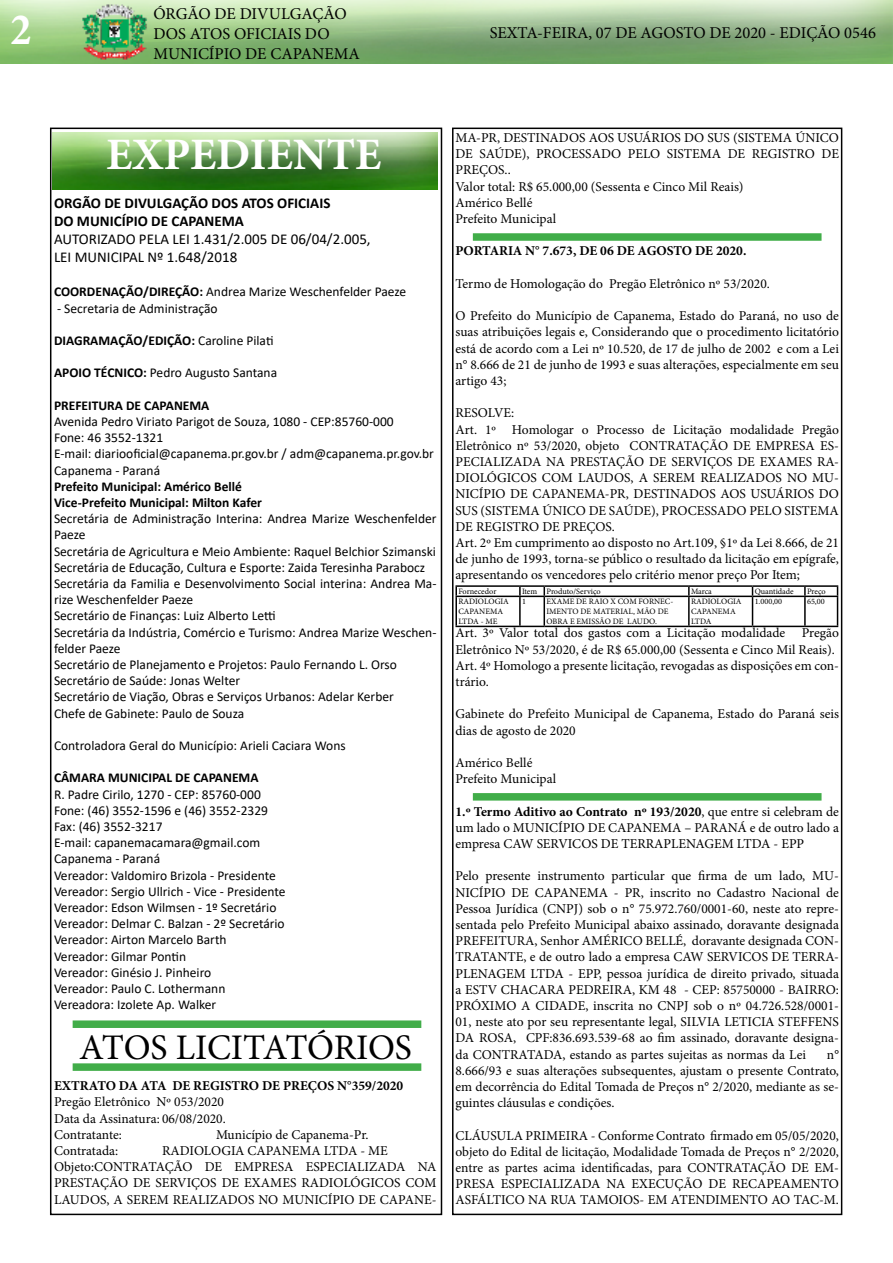
<style>
.page{position:relative;width:893px;height:1263px;background:#fff}
.page>*{position:absolute;margin:0;border:0;box-sizing:border-box;transform-origin:0 0}
.t1{font:700 45px "Minion Pro";color:#fff}
.t2{font:700 condensed 45px "Minion Pro";color:#fff}
.t3{font:36px "Minion Pro";letter-spacing:-.01em;color:#000}
.t4{font:16.5px/19.8px "Minion Pro";color:#000}
.t5{font:15px/18px "Calibri";color:#000}
.t6{font:700 15px/18px "Calibri";color:#000}
.t7{font:13.5px/16.2px "Minion Pro";color:#000}
.t8{font:13.5px/16.2px "Calibri";color:#000}
.t9{font:700 13.5px/16.2px "Calibri";color:#000}
.t10{font:700 13.5px "Minion Pro";color:#000}
.t11{font:8.25px/9.9px "Minion Pro";color:#000}
.s1{font-weight:700}
.s2{font-weight:400}
</style>
<div class="page">
<div style="left:50px;top:128px;width:392px;height:1087px;border:2px solid #000"></div>
<img style="left:0;top:0;width:893px;height:64px">
<div style="left:452px;top:128px;width:390px;height:1087px;border:2px solid #000"></div>
<img style="left:53px;top:132px;width:384px;height:58px">
<hr style="left:455px;top:585px;width:65px;height:2px;background:#000">
<svg style="left:455px;top:587px;width:2px;height:9px"></svg>
<hr style="left:520px;top:585px;width:24px;height:2px;background:#000">
<hr style="left:544px;top:585px;width:145px;height:2px;background:#000">
<hr style="left:689px;top:585px;width:63px;height:2px;background:#000">
<svg style="left:688px;top:587px;width:2px;height:9px"></svg>
<hr style="left:752px;top:585px;width:53px;height:2px;background:#000">
<hr style="left:805px;top:585px;width:33px;height:2px;background:#000">
<svg style="left:804px;top:587px;width:2px;height:9px"></svg>
<hr style="left:455px;top:596px;width:65px;height:1px;background:#000">
<hr style="left:455px;top:597px;width:2px;height:29px;background:#000">
<hr style="left:544px;top:596px;width:145px;height:1px;background:#000">
<hr style="left:689px;top:596px;width:63px;height:1px;background:#000">
<hr style="left:688px;top:597px;width:2px;height:29px;background:#000">
<hr style="left:752px;top:596px;width:53px;height:1px;background:#000">
<svg style="left:752px;top:587px;width:1px;height:39px"></svg>
<hr style="left:805px;top:596px;width:33px;height:1px;background:#000">
<hr style="left:804px;top:597px;width:2px;height:29px;background:#000">
<svg style="left:837px;top:587px;width:1px;height:39px"></svg>
<hr style="left:455px;top:626px;width:65px;height:1px;background:#000">
<svg style="left:519px;top:587px;width:26px;height:40px"></svg>
<hr style="left:544px;top:626px;width:145px;height:1px;background:#000">
<hr style="left:689px;top:626px;width:63px;height:1px;background:#000">
<hr style="left:752px;top:626px;width:53px;height:1px;background:#000">
<hr style="left:805px;top:626px;width:33px;height:1px;background:#000">
<div style="left:73px;top:1020px;width:348px;height:8px;background:#41ad49"></div>
<div style="left:73px;top:1063px;width:348px;height:8px;background:#41ad49"></div>
<div style="left:473px;top:233px;width:348px;height:8px;background:#41ad49"></div>
<div style="left:473px;top:793px;width:348px;height:7px;background:#41ad49"></div>
<h1 class="t2" style="left:11px;top:-1px;width:22px">2</h1>
<p class="t4" style="left:153px;top:4px;width:208px">ÓRGÃO DE DIVULGAÇÃO<br>DOS ATOS OFICIAIS DO<br>MUNICÍPIO DE CAPANEMA</p>
<p class="t4" style="left:490px;top:23px;width:388px">SEXTA-FEIRA, 07 DE AGOSTO DE 2020 - EDIÇÃO 0546</p>
<h1 class="t1" style="left:106px;top:123px;width:277px">EXPEDIENTE</h1>
<p class="t6" style="left:54px;top:194px;width:278px">ORGÃO DE DIVULGAÇÃO DOS ATOS OFICIAIS<br>DO MUNICÍPIO DE CAPANEMA</p>
<p class="t5" style="left:54px;top:230px;width:318px">AUTORIZADO PELA LEI 1.431/2.005 DE 06/04/2.005,<br>LEI MUNICIPAL Nº 1.648/2018</p>
<p class="t8" style="left:54px;top:283px;width:354px"><span class="s1">COORDENAÇÃO/DIREÇÃO:</span> Andrea Marize Weschenfelder Paeze</p>
<p class="t8" style="left:57px;top:300px;width:162px">- Secretaria de Administração</p>
<p class="t9" style="left:54px;top:332px;width:221px">DIAGRAMAÇÃO/EDIÇÃO: <span class="s2">Caroline Pilati</span></p>
<p class="t8" style="left:54px;top:364px;width:225px"><span class="s1">APOIO TÉCNICO:</span> Pedro Augusto Santana</p>
<p class="t9" style="left:54px;top:397px;width:157px">PREFEITURA DE CAPANEMA</p>
<p class="t8" style="left:54px;top:413px;width:381px">Avenida Pedro Viriato Parigot de Souza, 1080 - CEP:85760-000<br>Fone: 46 3552-1321<br>E-mail: diariooficial@capanema.pr.gov.br / adm@capanema.pr.gov.br Capanema - Paraná</p>
<p class="t9" style="left:54px;top:478px;width:209px">Prefeito Municipal: Américo Bellé<br>Vice-Prefeito Municipal: Milton Kafer</p>
<p class="t8" style="left:54px;top:510px;width:384px">Secretária de Administração Interina: Andrea Marize Weschenfelder Paeze<br>Secretária de Agricultura e Meio Ambiente: Raquel Belchior Szimanski Secretária de Educação, Cultura e Esporte: Zaida Teresinha Parabocz Secretária da Familia e Desenvolvimento Social interina: Andrea Ma&shy;rize Weschenfelder Paeze<br>Secretário de Finanças: Luiz Alberto Letti<br>Secretária da Indústria, Comércio e Turismo: Andrea Marize Weschen&shy;felder Paeze<br>Secretário de Planejamento e Projetos: Paulo Fernando L. Orso Secretário de Saúde: Jonas Welter<br>Secretário de Viação, Obras e Serviços Urbanos: Adelar Kerber<br>Chefe de Gabinete: Paulo de Souza</p>
<p class="t8" style="left:54px;top:737px;width:293px">Controladora Geral do Município: Arieli Caciara Wons</p>
<p class="t9" style="left:54px;top:770px;width:206px">CÂMARA MUNICIPAL DE CAPANEMA</p>
<p class="t8" style="left:54px;top:786px;width:233px">R. Padre Cirilo, 1270 - CEP: 85760-000<br>Fone: (46) 3552-1596 e (46) 3552-2329<br>Fax: (46) 3552-3217<br>E-mail: capanemacamara@gmail.com Capanema - Paraná<br>Vereador: Valdomiro Brizola - Presidente Vereador: Sergio Ullrich - Vice - Presidente Vereador: Edson Wilmsen - 1º Secretário Vereador: Delmar C. Balzan - 2º Secretário Vereador: Airton Marcelo Barth<br>Vereador: Gilmar Pontin<br>Vereador: Ginésio J. Pinheiro<br>Vereador: Paulo C. Lothermann Vereadora: Izolete Ap. Walker</p>
<h2 class="t3" style="left:79px;top:1023px;width:334px">ATOS LICITATÓRIOS</h2>
<p class="t10" style="left:54px;top:1076px;width:351px">EXTRATO DA ATA DE REGISTRO DE PREÇOS N°359/2020</p>
<p class="t7" style="left:54px;top:1094px;width:173px">Pregão Eletrônico Nº 053/2020<br>Data da Assinatura: 06/08/2020.<br>Contratante:</p>
<p class="t7" style="left:216px;top:1126px;width:154px">Município de Capanema-Pr.</p>
<p class="t7" style="left:54px;top:1143px;width:66px">Contratada:</p>
<p class="t7" style="left:54px;top:1143px;width:384px;text-indent:108px">RADIOLOGIA CAPANEMA LTDA - ME Objeto:CONTRATAÇÃO DE EMPRESA ESPECIALIZADA NA PRESTAÇÃO DE SERVIÇOS DE EXAMES RADIOLÓGICOS COM LAUDOS, A SEREM REALIZADOS NO MUNICÍPIO DE CAPANE-</p>
<p class="t7" style="left:455px;top:130px;width:385px">MA-PR, DESTINADOS AOS USUÁRIOS DO SUS (SISTEMA ÚNICO DE SAÚDE), PROCESSADO PELO SISTEMA DE REGISTRO DE PREÇOS..<br>Valor total: R$ 65.000,00 (Sessenta e Cinco Mil Reais)<br>Américo Bellé<br>Prefeito Municipal</p>
<p class="t10" style="left:455px;top:241px;width:292px">PORTARIA N° 7.673, DE 06 DE AGOSTO DE 2020.</p>
<p class="t7" style="left:455px;top:275px;width:316px">Termo de Homologação do Pregão Eletrônico nº 53/2020.</p>
<p class="t7" style="left:455px;top:308px;width:385px;text-align:justify">O Prefeito do Município de Capanema, Estado do Paraná, no uso de suas atribuições legais e, Considerando que o procedimento licitatório está de acordo com a Lei nº 10.520, de 17 de julho de 2002 e com a Lei n° 8.666 de 21 de junho de 1993 e suas alterações, especialmente em seu artigo 43;</p>
<p class="t7" style="left:455px;top:405px;width:385px">RESOLVE:<br>Art. 1º Homologar o Processo de Licitação modalidade Pregão Eletrônico nº 53/2020, objeto CONTRATAÇÃO DE EMPRESA ES-PECIALIZADA NA PRESTAÇÃO DE SERVIÇOS DE EXAMES RA-DIOLÓGICOS COM LAUDOS, A SEREM REALIZADOS NO MU-NICÍPIO DE CAPANEMA-PR, DESTINADOS AOS USUÁRIOS DO SUS (SISTEMA ÚNICO DE SAÚDE), PROCESSADO PELO SISTEMA DE REGISTRO DE PREÇOS.<br>Art. 2º Em cumprimento ao disposto no Art.109, §1º da Lei 8.666, de 21 de junho de 1993, torna-se público o resultado da licitação em epígrafe, apresentando os vencedores pelo critério menor preço Por Item;</p>
<p class="t11" style="left:458px;top:587px;width:40px">Fornecedor</p>
<p class="t11" style="left:522px;top:587px;width:80px">Item Produto/Serviço</p>
<p class="t11" style="left:691px;top:587px;width:22px">Marca</p>
<p class="t11" style="left:755px;top:587px;width:41px">Quantidade</p>
<p class="t11" style="left:807px;top:587px;width:20px">Preço</p>
<p class="t11" style="left:458px;top:597px;width:52px">RADIOLOGIA<br>CAPANEMA<br>LTDA - ME</p>
<p class="t11" style="left:522px;top:597px;width:5px">1</p>
<p class="t11" style="left:546px;top:597px;width:128px">EXAME DE RAIO X COM FORNEC-<br>IMENTO DE MATERIAL, MÃO DE<br>OBRA E EMISSÃO DE LAUDO.</p>
<p class="t11" style="left:691px;top:597px;width:52px">RADIOLOGIA<br>CAPANEMA<br>LTDA</p>
<p class="t11" style="left:755px;top:597px;width:29px">1.000,00</p>
<p class="t11" style="left:807px;top:597px;width:19px">65,00</p>
<p class="t7" style="left:455px;top:625px;width:385px">Art. 3º Valor total dos gastos com a Licitação modalidade Pregão Eletrônico Nº 53/2020, é de R$ 65.000,00 (Sessenta e Cinco Mil Reais).<br>Art. 4º Homologo a presente licitação, revogadas as disposições em con&shy;trário.</p>
<p class="t7" style="left:455px;top:706px;width:385px">Gabinete do Prefeito Municipal de Capanema, Estado do Paraná seis dias de agosto de 2020</p>
<p class="t7" style="left:455px;top:755px;width:102px">Américo Bellé<br>Prefeito Municipal</p>
<p class="t7" style="left:455px;top:803px;width:385px;text-align:justify"><span class="s1">1.º Termo Aditivo ao Contrato nº 193/2020</span>, que entre si celebram de um lado o MUNICÍPIO DE CAPANEMA – PARANÁ e de outro lado a empresa CAW SERVICOS DE TERRAPLENAGEM LTDA - EPP</p>
<p class="t7" style="left:455px;top:868px;width:385px;text-align:justify">Pelo presente instrumento particular que firma de um lado, MU-NICÍPIO DE CAPANEMA - PR, inscrito no Cadastro Nacional de Pessoa Jurídica (CNPJ) sob o n° 75.972.760/0001-60, neste ato repre&shy;sentada pelo Prefeito Municipal abaixo assinado, doravante designada PREFEITURA, Senhor AMÉRICO BELLÉ, doravante designada CON-TRATANTE, e de outro lado a empresa CAW SERVICOS DE TERRA-PLENAGEM LTDA - EPP, pessoa jurídica de direito privado, situada a ESTV CHACARA PEDREIRA, KM 48 - CEP: 85750000 - BAIRRO:<br>PRÓXIMO A CIDADE, inscrita no CNPJ sob o nº 04.726.528/0001- 01, neste ato por seu representante legal, SILVIA LETICIA STEFFENS DA ROSA, CPF:836.693.539-68 ao fim assinado, doravante designa&shy;da CONTRATADA, estando as partes sujeitas as normas da Lei</p>
<p class="t7" style="left:455px;top:1046px;width:385px;text-align:justify;text-indent:371px">n° 8.666/93 e suas alterações subsequentes, ajustam o presente Contrato, em decorrência do Edital Tomada de Preços n° 2/2020, mediante as se&shy;guintes cláusulas e condições.</p>
<p class="t7" style="left:455px;top:1127px;width:385px;text-align:justify">CLÁUSULA PRIMEIRA - Conforme Contrato firmado em 05/05/2020, objeto do Edital de licitação, Modalidade Tomada de Preços n° 2/2020, entre as partes acima identificadas, para CONTRATAÇÃO DE EM-PRESA ESPECIALIZADA NA EXECUÇÃO DE RECAPEAMENTO ASFÁLTICO NA RUA TAMOIOS- EM ATENDIMENTO AO TAC-M.</p>
</div>
